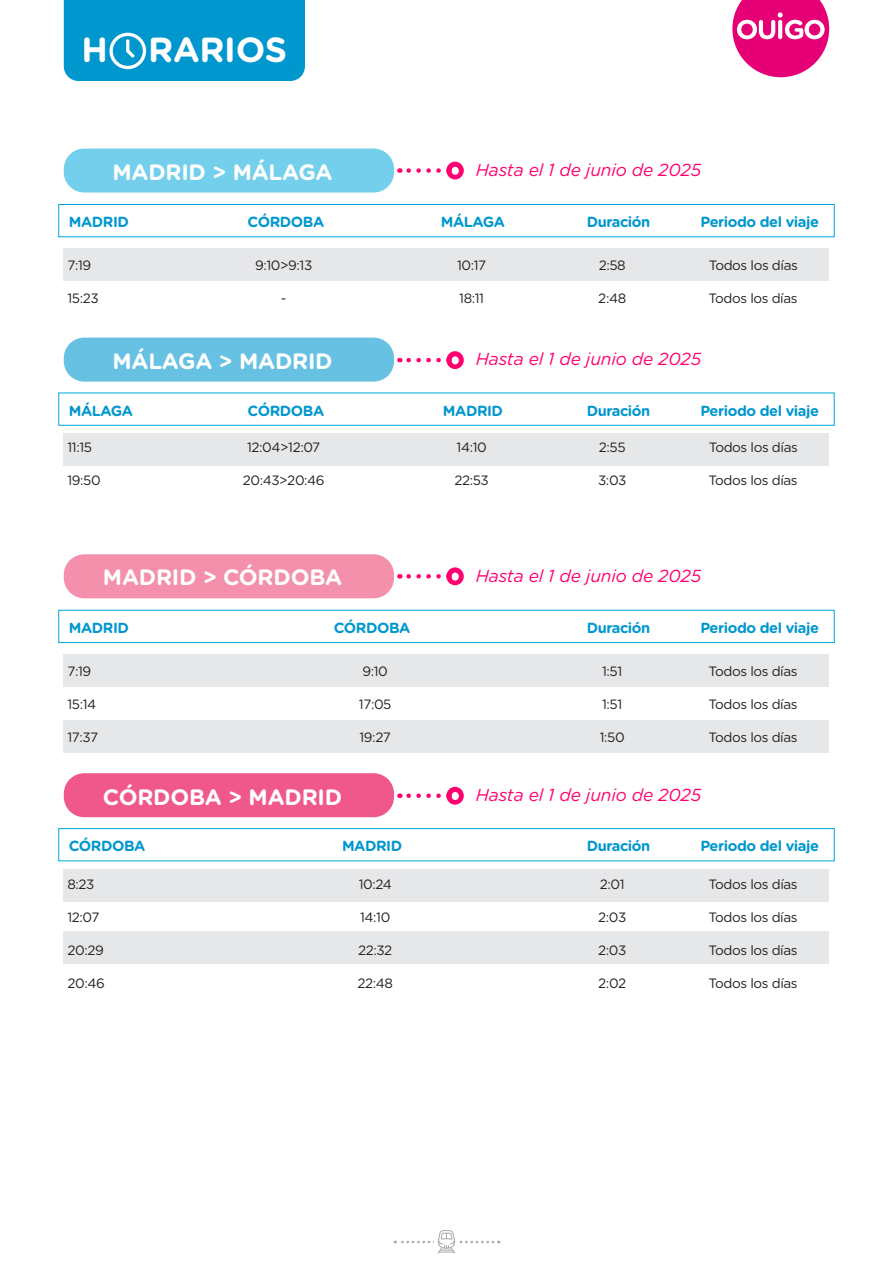
<style>
.page{position:relative;width:893px;height:1276px;background:#fff}
.page>*{position:absolute;margin:0;border:0;box-sizing:border-box;transform-origin:0 0}
.t1{font:700 34.8px "Gotham Rounded";letter-spacing:-.01em;color:#fff}
.t2{font:700 22.2px "Gotham Rounded";letter-spacing:-.01em;color:#fff}
.t3{font:italic 17.4px "Gotham Rounded";letter-spacing:-.01em;color:#ff0070}
.t4{font:700 14.7px "Gotham Rounded";letter-spacing:-.03em;color:#0097ce}
.t5{font:13.5px "Gotham Rounded";letter-spacing:-.03em;color:#231f20}
</style>
<div class="page">
<div style="left:64px;top:0;width:241px;height:81px;background:#0097ce"></div>
<svg style="left:732px;top:0;width:97px;height:77px"></svg>
<svg style="left:395px;top:1230px;width:104px;height:24px"></svg>
<div style="left:58px;top:204px;width:777px;height:33px;border:1px solid #00a7db"></div>
<div style="left:64px;top:249px;width:765px;height:32px;background:#e6e7e9"></div>
<svg style="left:446px;top:162px;width:18px;height:17px"></svg>
<svg style="left:64px;top:149px;width:375px;height:43px;background:#86d4ed"></svg>
<div style="left:64px;top:433px;width:765px;height:33px;background:#e6e7e9"></div>
<div style="left:58px;top:392px;width:777px;height:34px;border:1px solid #00a7db"></div>
<svg style="left:446px;top:351px;width:18px;height:18px"></svg>
<svg style="left:64px;top:338px;width:375px;height:43px;background:#7bc8e5"></svg>
<div style="left:58px;top:610px;width:777px;height:33px;border:1px solid #00a7db"></div>
<div style="left:64px;top:654px;width:765px;height:32px;background:#e6e7e9"></div>
<div style="left:64px;top:720px;width:765px;height:32px;background:#e6e7e9"></div>
<svg style="left:446px;top:567px;width:18px;height:18px"></svg>
<svg style="left:64px;top:554px;width:375px;height:44px;background:#f59fb6"></svg>
<div style="left:64px;top:869px;width:765px;height:32px;background:#e6e7e9"></div>
<div style="left:64px;top:931px;width:765px;height:33px;background:#e6e7e9"></div>
<div style="left:58px;top:828px;width:777px;height:33px;border:1px solid #00a7db"></div>
<svg style="left:446px;top:787px;width:18px;height:17px"></svg>
<svg style="left:64px;top:773px;width:375px;height:44px;background:#f26e9b"></svg>
<p class="t1" style="left:82px;top:24px;width:207px">H RARIOS</p>
<p class="t2" style="left:112px;top:155px;width:222px">MADRID &gt; MÁLAGA</p>
<p class="t3" style="left:476px;top:158px;width:227px">Hasta el 1 de junio de 2025</p>
<p class="t4" style="left:69px;top:211px;width:62px">MADRID</p>
<p class="t4" style="left:248px;top:211px;width:78px">CÓRDOBA</p>
<p class="t4" style="left:441px;top:211px;width:66px">MÁLAGA</p>
<p class="t4" style="left:587px;top:211px;width:65px">Duración</p>
<p class="t4" style="left:700px;top:211px;width:120px">Periodo del viaje</p>
<p class="t5" style="left:68px;top:256px;width:25px">7:19</p>
<p class="t5" style="left:255px;top:256px;width:59px">9:10&gt;9:13</p>
<p class="t5" style="left:457px;top:256px;width:31px">10:17</p>
<p class="t5" style="left:599px;top:256px;width:29px">2:58</p>
<p class="t5" style="left:709px;top:256px;width:91px">Todos los días</p>
<p class="t5" style="left:68px;top:289px;width:33px">15:23</p>
<p class="t5" style="left:281px;top:289px;width:7px">-</p>
<p class="t5" style="left:459px;top:289px;width:26px">18:11</p>
<p class="t5" style="left:598px;top:289px;width:29px">2:48</p>
<p class="t5" style="left:708px;top:289px;width:91px">Todos los días</p>
<p class="t2" style="left:112px;top:345px;width:222px">MÁLAGA &gt; MADRID</p>
<p class="t3" style="left:476px;top:347px;width:227px">Hasta el 1 de junio de 2025</p>
<p class="t4" style="left:69px;top:400px;width:66px">MÁLAGA</p>
<p class="t4" style="left:248px;top:400px;width:78px">CÓRDOBA</p>
<p class="t4" style="left:443px;top:400px;width:62px">MADRID</p>
<p class="t4" style="left:587px;top:400px;width:65px">Duración</p>
<p class="t4" style="left:700px;top:400px;width:120px">Periodo del viaje</p>
<p class="t5" style="left:68px;top:438px;width:26px">11:15</p>
<p class="t5" style="left:247px;top:438px;width:75px">12:04&gt;12:07</p>
<p class="t5" style="left:457px;top:438px;width:32px">14:10</p>
<p class="t5" style="left:599px;top:438px;width:28px">2:55</p>
<p class="t5" style="left:709px;top:438px;width:91px">Todos los días</p>
<p class="t5" style="left:68px;top:471px;width:35px">19:50</p>
<p class="t5" style="left:243px;top:471px;width:83px">20:43&gt;20:46</p>
<p class="t5" style="left:454px;top:471px;width:36px">22:53</p>
<p class="t5" style="left:598px;top:471px;width:30px">3:03</p>
<p class="t5" style="left:708px;top:471px;width:91px">Todos los días</p>
<p class="t2" style="left:103px;top:561px;width:241px">MADRID &gt; CÓRDOBA</p>
<p class="t3" style="left:476px;top:563px;width:227px">Hasta el 1 de junio de 2025</p>
<p class="t4" style="left:69px;top:617px;width:62px">MADRID</p>
<p class="t4" style="left:334px;top:617px;width:78px">CÓRDOBA</p>
<p class="t4" style="left:587px;top:617px;width:65px">Duración</p>
<p class="t4" style="left:700px;top:617px;width:120px">Periodo del viaje</p>
<p class="t5" style="left:68px;top:662px;width:25px">7:19</p>
<p class="t5" style="left:362px;top:662px;width:27px">9:10</p>
<p class="t5" style="left:602px;top:662px;width:22px">1:51</p>
<p class="t5" style="left:708px;top:662px;width:91px">Todos los días</p>
<p class="t5" style="left:68px;top:695px;width:30px">15:14</p>
<p class="t5" style="left:359px;top:695px;width:34px">17:05</p>
<p class="t5" style="left:602px;top:695px;width:22px">1:51</p>
<p class="t5" style="left:708px;top:695px;width:91px">Todos los días</p>
<p class="t5" style="left:68px;top:728px;width:32px">17:37</p>
<p class="t5" style="left:360px;top:728px;width:33px">19:27</p>
<p class="t5" style="left:600px;top:728px;width:26px">1:50</p>
<p class="t5" style="left:708px;top:728px;width:91px">Todos los días</p>
<p class="t2" style="left:103px;top:780px;width:241px">CÓRDOBA &gt; MADRID</p>
<p class="t3" style="left:476px;top:783px;width:227px">Hasta el 1 de junio de 2025</p>
<p class="t4" style="left:69px;top:835px;width:78px">CÓRDOBA</p>
<p class="t4" style="left:342px;top:835px;width:62px">MADRID</p>
<p class="t4" style="left:587px;top:835px;width:65px">Duración</p>
<p class="t4" style="left:700px;top:835px;width:120px">Periodo del viaje</p>
<p class="t5" style="left:68px;top:874px;width:29px">8:23</p>
<p class="t5" style="left:359px;top:874px;width:35px">10:24</p>
<p class="t5" style="left:600px;top:874px;width:26px">2:01</p>
<p class="t5" style="left:708px;top:874px;width:91px">Todos los días</p>
<p class="t5" style="left:68px;top:907px;width:34px">12:07</p>
<p class="t5" style="left:360px;top:907px;width:32px">14:10</p>
<p class="t5" style="left:598px;top:907px;width:30px">2:03</p>
<p class="t5" style="left:708px;top:907px;width:91px">Todos los días</p>
<p class="t5" style="left:68px;top:940px;width:38px">20:29</p>
<p class="t5" style="left:358px;top:940px;width:36px">22:32</p>
<p class="t5" style="left:598px;top:940px;width:30px">2:03</p>
<p class="t5" style="left:708px;top:940px;width:91px">Todos los días</p>
<p class="t5" style="left:68px;top:973px;width:39px">20:46</p>
<p class="t5" style="left:357px;top:973px;width:37px">22:48</p>
<p class="t5" style="left:598px;top:973px;width:29px">2:02</p>
<p class="t5" style="left:708px;top:973px;width:91px">Todos los días</p>
</div>
